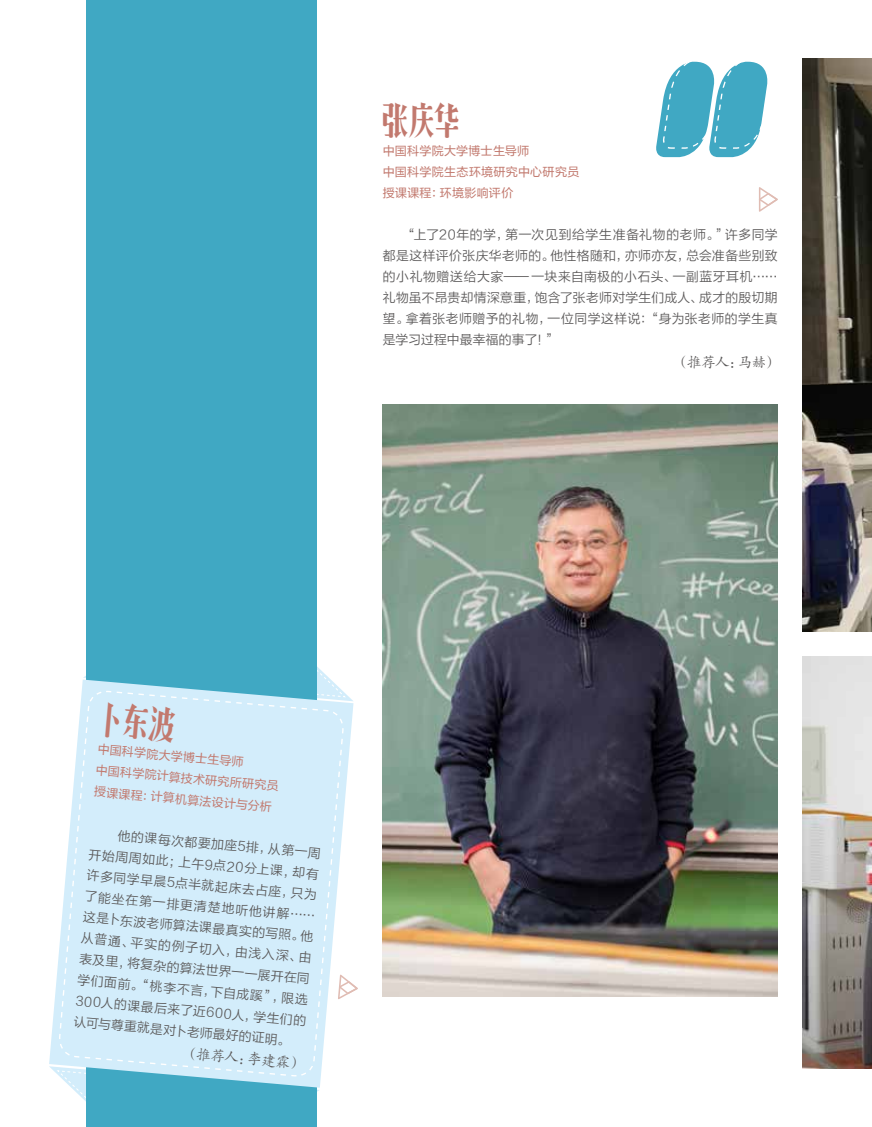
<style>
.page{position:relative;width:872px;height:1127px;background:#fff}
.page>*{position:absolute;margin:0;border:0;box-sizing:border-box;transform-origin:0 0}
.t1{font:36px "MF Yi Shang Noncommercial Regular";color:#c2796e}
.t2{font:14.25px "FZKTJW GB1 0";color:#595757}
.t3{font:12.75px/21px "FZLTXIHJW GB1 0";letter-spacing:.035em;color:#595757;text-align:justify}
.t4{font:12px/21.1px "FZLTHJW GB1 0";letter-spacing:.02em;color:#c2796e}
</style>
<div class="page">
<img style="left:383px;top:405px;width:394px;height:592px">
<img style="left:803px;top:58px;width:69px;height:573px">
<img style="left:803px;top:656px;width:69px;height:412px">
<svg style="left:656px;top:61px;width:112px;height:96px"></svg>
<div style="left:86px;top:0;width:230px;height:1127px;background:#40a8c3"></div>
<svg style="left:759px;top:187px;width:18px;height:25px"></svg>
<svg style="left:49px;top:581px;width:309px;height:546px"></svg>
<h1 class="t1" style="left:383px;top:99px;width:78px">张庆华</h1>
<p class="t4" style="left:383px;top:140px;width:198px">中国科学院大学博士生导师<br>中国科学院生态环境研究中心研究员授课课程：环境影响评价</p>
<p class="t3" style="left:383px;top:225px;width:396px;text-indent:20px">“上了20年的学，第一次见到给学生准备礼物的老师。”许多同学都是这样评价张庆华老师的。他性格随和，亦师亦友，总会准备些别致的小礼物赠送给大家—— 一块来自南极的小石头、一副蓝牙耳机……礼物虽不昂贵却情深意重，饱含了张老师对学生们成人、成才的殷切期望。拿着张老师赠予的礼物，一位同学这样说：“身为张老师的学生真是学习过程中最幸福的事了！”</p>
<p class="t2" style="left:675px;top:354px;width:104px">（推荐人：马赫）</p>
<p class="t4" style="left:99px;top:739px;width:185px;rotate:5deg">中国科学院大学博士生导师<br>中国科学院计算技术研究所研究员授课课程：计算机算法设计与分析</p>
<p class="t3" style="left:91px;top:823px;width:233px;text-indent:28px;rotate:5deg">他的课每次都要加座5排，从第一周开始周周如此；上午9点20分上课，却有许多同学早晨5点半就起床去占座，只为了能坐在第一排更清楚地听他讲解……这是卜东波老师算法课最真实的写照。他从普通、平实的例子切入，由浅入深、由表及里，将复杂的算法世界一一展开在同学们面前。“桃李不言，下自成蹊”，限选300人的课最后来了近600人，学生们的认可与尊重就是对卜老师最好的证明。</p>
<p class="t2" style="left:185px;top:1045px;width:120px;rotate:5deg">（推荐人：李建霖）</p>
</div>
